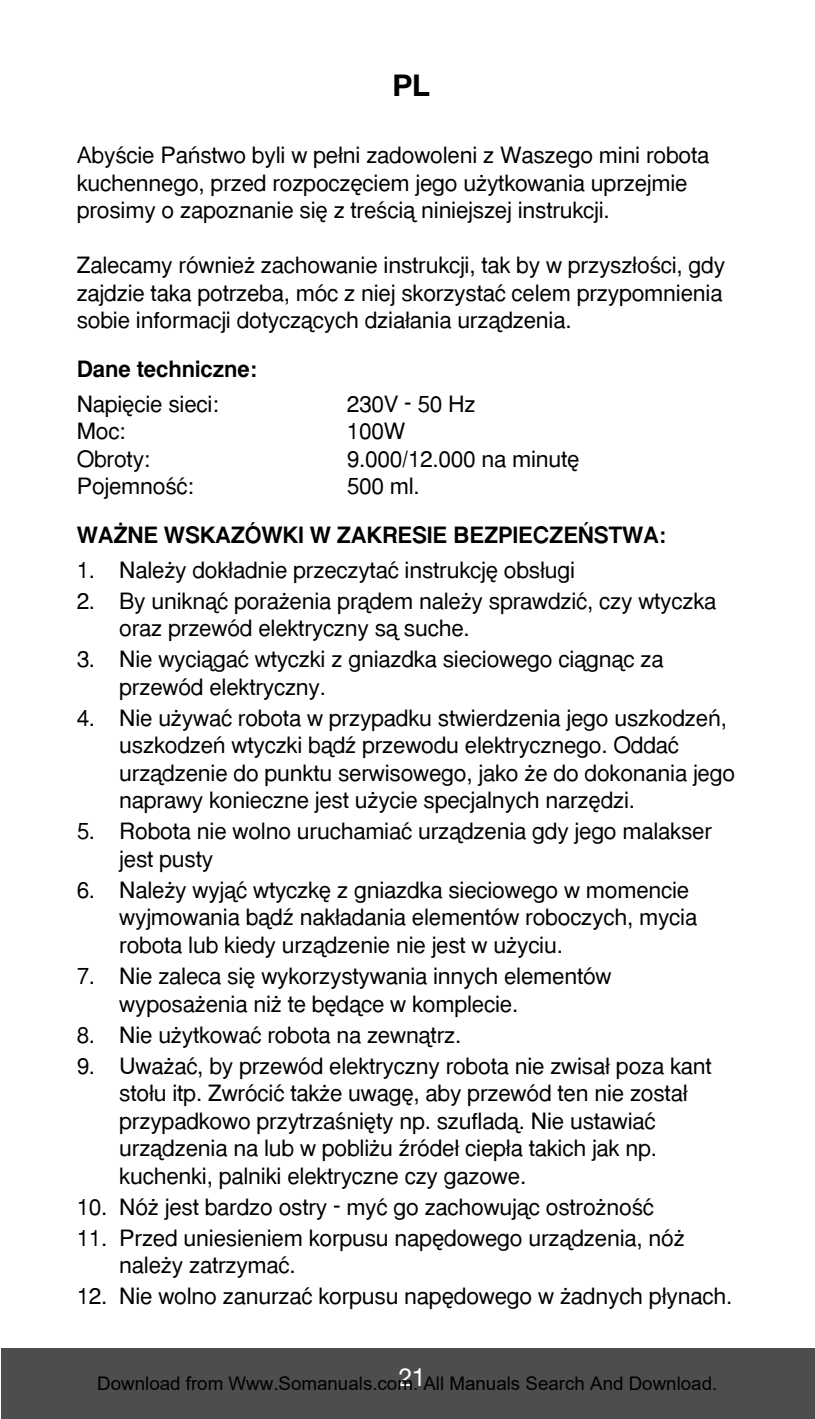
<style>
.page{position:relative;width:815px;height:1419px;background:#fff}
.page>*{position:absolute;margin:0;border:0;box-sizing:border-box;transform-origin:0 0}
.t1{font:700 30px "Helvetica Neue";color:#000}
.t2{font:25px "Helvetica Neue";color:#fff}
.t3{font:22.5px/27.5px "Euro Slavic Sans";letter-spacing:-.01em;color:#000}
.t4{font:700 22.5px "Euro Slavic Sans";letter-spacing:-.01em;color:#000}
.t5{font:18.75px "Arial";color:#000}
</style>
<div class="page">
<div style="left:1px;top:1348px;width:813px;height:70px;background:#4d4d4d"></div>
<h1 class="t1" style="left:392px;top:74px;width:39px">PL</h1>
<p class="t3" style="left:77px;top:143px;width:634px">AbyÊcie Paƒstwo byli w pe∏ni zadowoleni z Waszego mini robota kuchennego, przed rozpocz´ciem jego u˝ytkowania uprzejmie prosimy o zapoznanie si´ z treÊcià niniejszej instrukcji.</p>
<p class="t3" style="left:77px;top:253px;width:650px;text-align:justify">Zalecamy równie˝ zachowanie instrukcji, tak by w przysz∏oÊci, gdy zajdzie taka potrzeba, móc z niej skorzystaç celem przypomnienia sobie informacji dotyczàcych dzia∏ania urzàdzenia.</p>
<p class="t4" style="left:77px;top:359px;width:182px">Dane techniczne:</p>
<p class="t3" style="left:77px;top:392px;width:143px">Napi´cie sieci:</p>
<p class="t3" style="left:347px;top:392px;width:130px">230V - 50 Hz</p>
<p class="t3" style="left:77px;top:419px;width:50px">Moc:</p>
<p class="t3" style="left:347px;top:419px;width:60px">100W</p>
<p class="t3" style="left:77px;top:447px;width:75px">Obroty:</p>
<p class="t3" style="left:347px;top:447px;width:234px">9.000/12.000 na minut´</p>
<p class="t3" style="left:77px;top:474px;width:119px">PojemnoÊç:</p>
<p class="t3" style="left:347px;top:474px;width:74px">500 ml.</p>
<p class="t4" style="left:77px;top:525px;width:591px">WA˚NE WSKAZÓWKI W ZAKRESIE BEZPIECZE¡STWA:</p>
<p class="t3" style="left:77px;top:558px;width:500px">1. Nale˝y dok∏adnie przeczytaç instrukcj´ obs∏ugi</p>
<p class="t3" style="left:119px;top:589px;width:598px;text-indent:-43px">2. By uniknàç pora˝enia pràdem nale˝y sprawdziç, czy wtyczka oraz przewód elektryczny sà suche.</p>
<p class="t3" style="left:119px;top:647px;width:546px;text-indent:-43px">3. Nie wyciàgaç wtyczki z gniazdka sieciowego ciàgnàc za przewód elektryczny.</p>
<p class="t3" style="left:119px;top:706px;width:617px;text-indent:-43px">4. Nie u˝ywaç robota w przypadku stwierdzenia jego uszkodzeƒ, uszkodzeƒ wtyczki bàdê przewodu elektrycznego. Oddaç urzàdzenie do punktu serwisowego, jako ˝e do dokonania jego naprawy konieczne jest u˝ycie specjalnych narz´dzi.</p>
<p class="t3" style="left:119px;top:819px;width:594px;text-indent:-43px">5. Robota nie wolno uruchamiaç urzàdzenia gdy jego malakser jest pusty</p>
<p class="t3" style="left:119px;top:878px;width:579px;text-indent:-43px">6. Nale˝y wyjàç wtyczk´ z gniazdka sieciowego w momencie wyjmowania bàdê nak∏adania elementów roboczych, mycia robota lub kiedy urzàdzenie nie jest w u˝yciu.</p>
<p class="t3" style="left:119px;top:964px;width:494px;text-indent:-43px">7. Nie zaleca si´ wykorzystywania innych elementów wyposa˝enia ni˝ te b´dàce w komplecie.</p>
<p class="t3" style="left:77px;top:1022px;width:386px">8. Nie u˝ytkowaç robota na zewnàtrz.</p>
<p class="t3" style="left:119px;top:1053px;width:594px;text-indent:-43px">9. Uwa˝aç, by przewód elektryczny robota nie zwisa∏ poza kant sto∏u itp. Zwróciç tak˝e uwag´, aby przewód ten nie zosta∏ przypadkowo przytrzaÊni´ty np. szufladà. Nie ustawiaç urzàdzenia na lub w pobli˝u êróde∏ ciep∏a takich jak np. kuchenki, palniki elektryczne czy gazowe.</p>
<p class="t3" style="left:77px;top:1194px;width:578px">10. Nó˝ jest bardzo ostry - myç go zachowujàc ostro˝noÊç</p>
<p class="t3" style="left:119px;top:1225px;width:567px;text-indent:-43px">11. Przed uniesieniem korpusu nap´dowego urzàdzenia, nó˝ nale˝y zatrzymaç.</p>
<p class="t3" style="left:77px;top:1284px;width:657px">12. Nie wolno zanurzaç korpusu nap´dowego w ˝adnych p∏ynach.</p>
<p class="t2" style="left:398px;top:1368px;width:29px">21</p>
<p class="t5" style="left:97px;top:1372px;width:621px">Download from Www.Somanuals.com. All Manuals Search And Download.</p>
</div>
